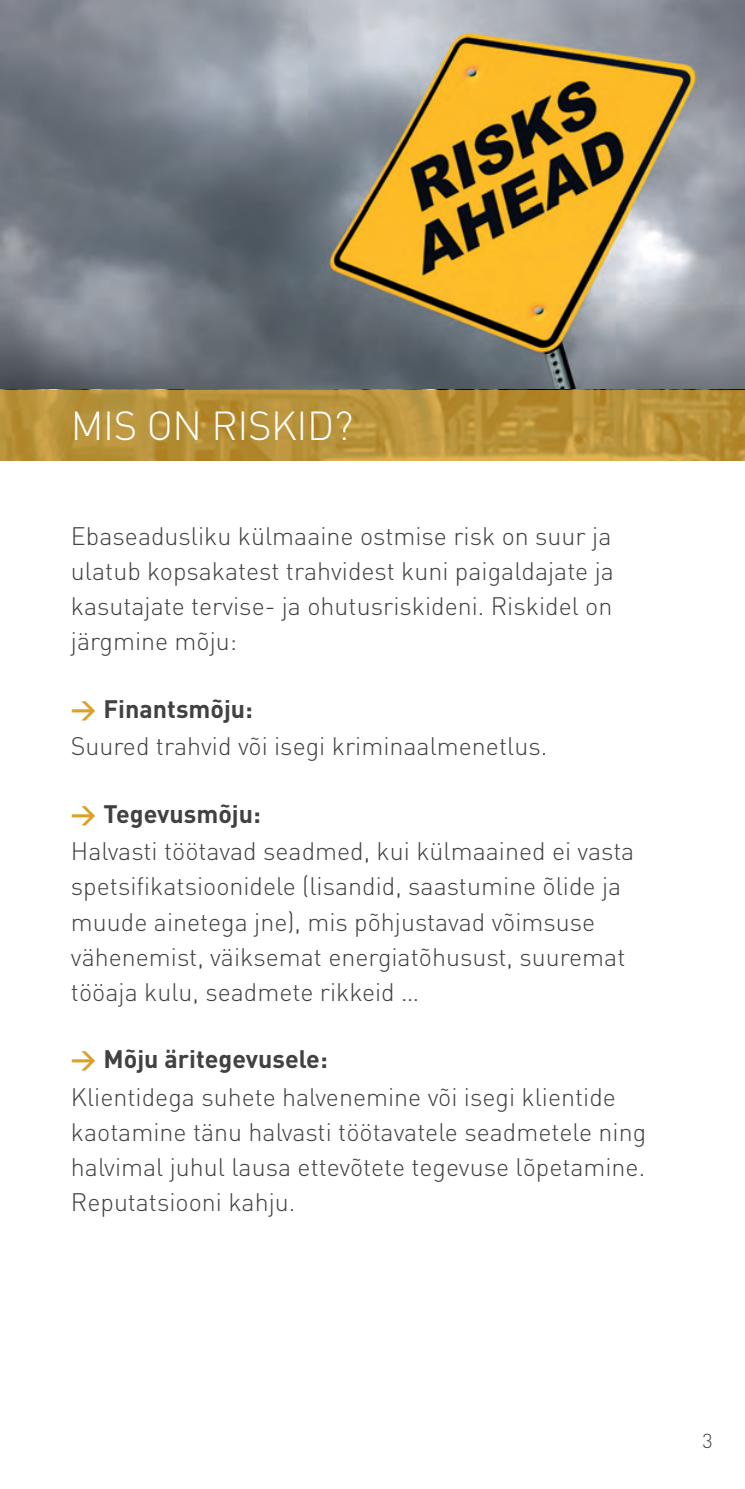
<style>
.page{position:relative;width:745px;height:1489px;background:#fff}
.page>*{position:absolute;margin:0;border:0;box-sizing:border-box;transform-origin:0 0}
.t1{font:300 40px "DIN";letter-spacing:-.01em;color:#fff}
.t2{font:300 25px/35px "DIN";color:#414042}
.t3{font:300 20px "DIN";color:#414042}
.s1{font-weight:700;color:#dba026}
.s2{font-weight:700}
</style>
<div class="page">
<img style="left:0;top:0;width:744px;height:390px">
<svg style="left:0;top:390px;width:744px;height:71px;background:#ba9339"></svg>
<h1 class="t1" style="left:71px;top:401px;width:284px">MIS ON RISKID?</h1>
<p class="t2" style="left:71px;top:518px;width:544px;text-align:justify">Ebaseadusliku külmaaine ostmise risk on suur ja ulatub kopsakatest trahvidest kuni paigaldajate ja kasutajate tervise- ja ohutusriskideni. Riskidel on järgmine mõju:</p>
<p class="t2" style="left:71px;top:690px;width:477px;line-height:37.5px"><span class="s1">&gt;</span> <span class="s2">Finantsmõju:<br></span>Suured trahvid või isegi kriminaalmenetlus.</p>
<p class="t2" style="left:71px;top:795px;width:564px;line-height:37.5px"><span class="s1">&gt;</span> <span class="s2">Tegevusmõju:<br></span>Halvasti töötavad seadmed, kui külmaained ei vasta</p>
<p class="t2" style="left:71px;top:868px;width:555px">spetsifikatsioonidele (lisandid, saastumine õlide ja muude ainetega jne), mis põhjustavad võimsuse vähenemist, väiksemat energiatõhusust, suuremat tööaja kulu, seadmete rikkeid …</p>
<p class="t2" style="left:71px;top:1040px;width:546px;line-height:37.5px"><span class="s1">&gt;</span> <span class="s2">Mõju äritegevusele:<br></span>Klientidega suhete halvenemine või isegi klientide</p>
<p class="t2" style="left:71px;top:1113px;width:576px;text-align:justify">kaotamine tänu halvasti töötavatele seadmetele ning halvimal juhul lausa ettevõtete tegevuse lõpetamine.<br>Reputatsiooni kahju.</p>
<p class="t3" style="left:702px;top:1428px;width:12px">3</p>
</div>
